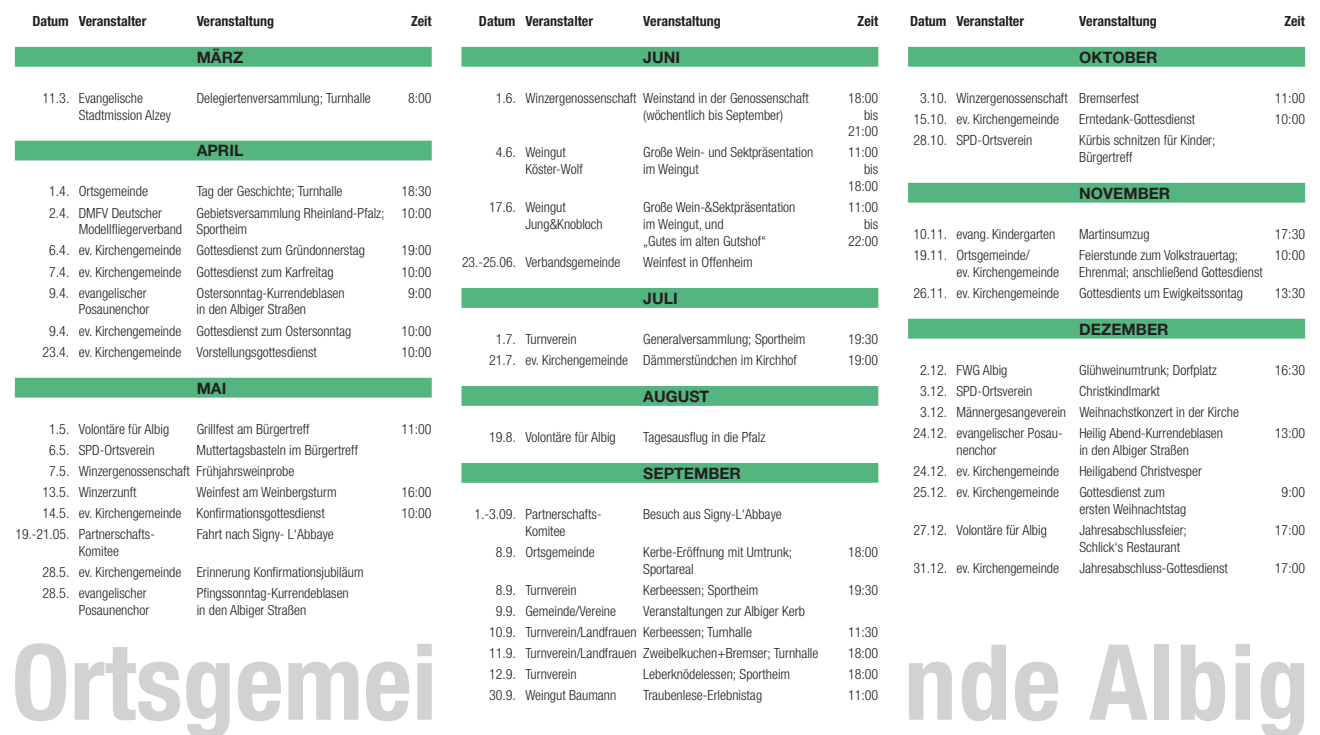
<style>
.page{position:relative;width:1320px;height:735px;background:#fff}
.page>*{position:absolute;margin:0;border:0;box-sizing:border-box;transform-origin:0 0}
.t1{font:700 condensed 105px "Helvetica Neue";color:#d1d2d4}
.t2{font:700 15.75px "Helvetica Neue";color:#231f20}
.t3{font:300 condensed 14px/16.8px "Helvetica Neue";color:#231f20}
.t4{font:700 condensed 14px "Helvetica Neue";color:#231f20}
</style>
<div class="page">
<svg style="left:15px;top:47px;width:417px;height:350px"></svg>
<svg style="left:461px;top:47px;width:417px;height:435px"></svg>
<svg style="left:908px;top:47px;width:397px;height:291px"></svg>
<p class="t4" style="left:32px;top:12px;width:116px">Datum Veranstalter</p>
<p class="t4" style="left:197px;top:12px;width:79px">Veranstaltung</p>
<p class="t4" style="left:411px;top:12px;width:22px">Zeit</p>
<p class="t2" style="left:197px;top:47px;width:48px">MÄRZ</p>
<p class="t3" style="left:79px;top:89px;width:94px;text-indent:-36px">11.3. Evangelische<br>Stadtmission Alzey</p>
<p class="t3" style="left:197px;top:89px;width:176px">Delegiertenversammlung; Turnhalle</p>
<p class="t3" style="left:408px;top:89px;width:25px">8:00</p>
<p class="t2" style="left:197px;top:141px;width:48px">APRIL</p>
<p class="t3" style="left:49px;top:183px;width:100px">1.4. Ortsgemeinde</p>
<p class="t3" style="left:197px;top:183px;width:147px">Tag der Geschichte; Turnhalle</p>
<p class="t3" style="left:401px;top:183px;width:32px">18:30</p>
<p class="t3" style="left:79px;top:204px;width:105px;text-indent:-30px">2.4. DMFV Deutscher<br>Modellfliegerverband</p>
<p class="t3" style="left:197px;top:204px;width:189px">Gebietsversammlung Rheinland-Pfalz;<br>Sportheim</p>
<p class="t3" style="left:401px;top:204px;width:32px">10:00</p>
<p class="t3" style="left:49px;top:242px;width:317px">6.4. ev. Kirchengemeinde Gottesdienst zum Gründonnerstag</p>
<p class="t3" style="left:401px;top:242px;width:32px">19:00</p>
<p class="t3" style="left:49px;top:263px;width:286px">7.4. ev. Kirchengemeinde Gottesdienst zum Karfreitag</p>
<p class="t3" style="left:401px;top:263px;width:32px">10:00</p>
<p class="t3" style="left:49px;top:284px;width:102px;text-align:right">9.4. evangelischer<br>Posaunenchor</p>
<p class="t3" style="left:197px;top:284px;width:150px">Ostersonntag-Kurrendeblasen in den Albiger Straßen</p>
<p class="t3" style="left:408px;top:284px;width:25px">9:00</p>
<p class="t3" style="left:49px;top:322px;width:304px">9.4. ev. Kirchengemeinde Gottesdienst zum Ostersonntag</p>
<p class="t3" style="left:401px;top:322px;width:32px">10:00</p>
<p class="t3" style="left:42px;top:343px;width:276px">23.4. ev. Kirchengemeinde Vorstellungsgottesdienst</p>
<p class="t3" style="left:401px;top:343px;width:32px">10:00</p>
<p class="t2" style="left:197px;top:378px;width:31px">MAI</p>
<p class="t3" style="left:49px;top:420px;width:121px">1.5. Volontäre für Albig</p>
<p class="t3" style="left:197px;top:420px;width:114px">Grillfest am Bürgertreff</p>
<p class="t3" style="left:401px;top:420px;width:32px">11:00</p>
<p class="t3" style="left:49px;top:441px;width:107px">6.5. SPD-Ortsverein</p>
<p class="t3" style="left:197px;top:441px;width:163px">Muttertagsbasteln im Bürgertreff</p>
<p class="t3" style="left:49px;top:462px;width:247px">7.5. Winzergenossenschaft Frühjahrsweinprobe</p>
<p class="t3" style="left:42px;top:483px;width:96px">13.5. Winzerzunft</p>
<p class="t3" style="left:197px;top:483px;width:141px">Weinfest am Weinbergsturm</p>
<p class="t3" style="left:401px;top:483px;width:32px">16:00</p>
<p class="t3" style="left:42px;top:504px;width:284px">14.5. ev. Kirchengemeinde Konfirmationsgottesdienst</p>
<p class="t3" style="left:401px;top:504px;width:32px">10:00</p>
<p class="t3" style="left:79px;top:525px;width:78px;text-indent:-63px">19.-21.05. Partnerschafts-<br>Komitee</p>
<p class="t3" style="left:197px;top:525px;width:139px">Fahrt nach Signy- L‘Abbaye</p>
<p class="t3" style="left:43px;top:561px;width:322px;line-height:21px">28.5. ev. Kirchengemeinde Erinnerung Konfirmationsjubiläum<br>28.5. evangelischer</p>
<p class="t3" style="left:79px;top:601px;width:72px">Posaunenchor</p>
<p class="t3" style="left:197px;top:584px;width:154px">Pfingssonntag-Kurrendeblasen in den Albiger Straßen</p>
<p class="t4" style="left:479px;top:12px;width:116px">Datum Veranstalter</p>
<p class="t4" style="left:643px;top:12px;width:79px">Veranstaltung</p>
<p class="t4" style="left:857px;top:12px;width:22px">Zeit</p>
<p class="t2" style="left:643px;top:47px;width:38px">JUNI</p>
<p class="t3" style="left:643px;top:89px;width:167px;text-indent:-147px">1.6. Winzergenossenschaft Weinstand in der Genossenschaft (wöchentlich bis September)</p>
<p class="t3" style="left:848px;top:89px;width:32px;text-align:right">18:00 bis<br>21:00</p>
<p class="t3" style="left:525px;top:144px;width:59px;text-indent:-30px">4.6. Weingut<br>Köster-Wolf</p>
<p class="t3" style="left:643px;top:144px;width:172px">Große Wein- und Sektpräsentation im Weingut</p>
<p class="t3" style="left:848px;top:144px;width:32px;text-align:right">11:00 bis<br>18:00</p>
<p class="t3" style="left:525px;top:198px;width:79px;text-indent:-36px">17.6. Weingut<br>Jung&amp;Knobloch</p>
<p class="t3" style="left:643px;top:198px;width:154px">Große Wein-&amp;Sektpräsentation im Weingut, und<br>„Gutes im alten Gutshof“</p>
<p class="t3" style="left:848px;top:198px;width:32px;text-align:right">11:00 bis<br>22:00</p>
<p class="t3" style="left:462px;top:253px;width:160px">23.-25.06. Verbandsgemeinde</p>
<p class="t3" style="left:643px;top:253px;width:111px">Weinfest in Offenheim</p>
<p class="t2" style="left:643px;top:288px;width:36px">JULI</p>
<p class="t3" style="left:496px;top:330px;width:82px">1.7. Turnverein</p>
<p class="t3" style="left:643px;top:330px;width:164px">Generalversammlung; Sportheim</p>
<p class="t3" style="left:848px;top:330px;width:32px">19:30</p>
<p class="t3" style="left:489px;top:351px;width:309px">21.7. ev. Kirchengemeinde Dämmerstündchen im Kirchhof</p>
<p class="t3" style="left:848px;top:351px;width:32px">19:00</p>
<p class="t2" style="left:643px;top:386px;width:67px">AUGUST</p>
<p class="t3" style="left:489px;top:428px;width:128px">19.8. Volontäre für Albig</p>
<p class="t3" style="left:643px;top:428px;width:124px">Tagesausflug in die Pfalz</p>
<p class="t2" style="left:643px;top:463px;width:99px">SEPTEMBER</p>
<p class="t3" style="left:525px;top:505px;width:78px;text-indent:-51px">1.-3.09. Partnerschafts-<br>Komitee</p>
<p class="t3" style="left:643px;top:505px;width:140px">Besuch aus Signy-L‘Abbaye</p>
<p class="t3" style="left:496px;top:543px;width:100px">8.9. Ortsgemeinde</p>
<p class="t3" style="left:643px;top:543px;width:150px">Kerbe-Eröffnung mit Umtrunk;<br>Sportareal</p>
<p class="t3" style="left:848px;top:543px;width:32px">18:00</p>
<p class="t3" style="left:496px;top:581px;width:82px">8.9. Turnverein</p>
<p class="t3" style="left:643px;top:581px;width:117px">Kerbeessen; Sportheim</p>
<p class="t3" style="left:848px;top:581px;width:32px">19:30</p>
<p class="t3" style="left:496px;top:602px;width:122px">9.9. Gemeinde/Vereine</p>
<p class="t3" style="left:489px;top:599px;width:317px;line-height:21px;text-indent:154px">Veranstaltungen zur Albiger Kerb<br>10.9. Turnverein/Landfrauen Kerbeessen; Turnhalle</p>
<p class="t3" style="left:848px;top:623px;width:32px">11:30</p>
<p class="t4" style="left:910px;top:12px;width:116px">Datum Veranstalter</p>
<p class="t4" style="left:1079px;top:12px;width:79px">Veranstaltung</p>
<p class="t4" style="left:1284px;top:12px;width:22px">Zeit</p>
<p class="t2" style="left:1079px;top:47px;width:80px">OKTOBER</p>
<p class="t3" style="left:920px;top:89px;width:220px">3.10. Winzergenossenschaft Bremserfest</p>
<p class="t3" style="left:1274px;top:89px;width:32px">11:00</p>
<p class="t3" style="left:913px;top:110px;width:147px">15.10. ev. Kirchengemeinde</p>
<p class="t3" style="left:1079px;top:110px;width:117px">Erntedank-Gottesdienst</p>
<p class="t3" style="left:1274px;top:110px;width:32px">10:00</p>
<p class="t3" style="left:913px;top:131px;width:120px">28.10. SPD-Ortsverein</p>
<p class="t3" style="left:1079px;top:131px;width:138px">Kürbis schnitzen für Kinder;<br>Bürgertreff</p>
<p class="t2" style="left:1079px;top:183px;width:93px">NOVEMBER</p>
<p class="t3" style="left:913px;top:225px;width:143px">10.11. evang. Kindergarten</p>
<p class="t3" style="left:1079px;top:225px;width:72px">Martinsumzug</p>
<p class="t3" style="left:1274px;top:225px;width:32px">17:30</p>
<p class="t3" style="left:956px;top:246px;width:104px;text-indent:-43px">19.11. Ortsgemeinde/<br>ev. Kirchengemeinde</p>
<p class="t3" style="left:1079px;top:246px;width:185px">Feierstunde zum Volkstrauertag;<br>Ehrenmal; anschließend Gottesdienst</p>
<p class="t3" style="left:1274px;top:246px;width:32px">10:00</p>
<p class="t3" style="left:913px;top:284px;width:147px">26.11. ev. Kirchengemeinde</p>
<p class="t3" style="left:1079px;top:284px;width:165px">Gottesdients um Ewigkeitssontag</p>
<p class="t3" style="left:1274px;top:284px;width:32px">13:30</p>
<p class="t2" style="left:1079px;top:319px;width:91px">DEZEMBER</p>
<p class="t3" style="left:920px;top:361px;width:89px">2.12. FWG Albig</p>
<p class="t3" style="left:1079px;top:361px;width:139px">Glühweinumtrunk; Dorfplatz</p>
<p class="t3" style="left:1274px;top:361px;width:32px">16:30</p>
<p class="t3" style="left:920px;top:382px;width:114px">3.12. SPD-Ortsverein</p>
<p class="t3" style="left:1079px;top:382px;width:82px">Christkindlmarkt</p>
<p class="t3" style="left:920px;top:403px;width:320px">3.12. Männergesangeverein Weihnachstkonzert in der Kirche</p>
<p class="t3" style="left:913px;top:424px;width:151px">24.12. evangelischer Posau-</p>
<p class="t3" style="left:956px;top:441px;width:42px">nenchor</p>
<p class="t3" style="left:1079px;top:424px;width:145px">Heilig Abend-Kurrendeblasen in den Albiger Straßen</p>
<p class="t3" style="left:1274px;top:424px;width:32px">13:00</p>
<p class="t3" style="left:913px;top:462px;width:147px">24.12. ev. Kirchengemeinde</p>
<p class="t3" style="left:1079px;top:462px;width:124px">Heiligabend Christvesper</p>
<p class="t3" style="left:913px;top:483px;width:147px">25.12. ev. Kirchengemeinde</p>
<p class="t3" style="left:1079px;top:483px;width:108px">Gottesdienst zum ersten Weihnachtstag</p>
<p class="t3" style="left:1281px;top:483px;width:25px">9:00</p>
<p class="t3" style="left:913px;top:521px;width:135px">27.12. Volontäre für Albig</p>
<p class="t3" style="left:1079px;top:521px;width:109px">Jahresabschlussfeier;<br>Schlick‘s Restaurant</p>
<p class="t3" style="left:1274px;top:521px;width:32px">17:00</p>
<p class="t3" style="left:913px;top:559px;width:147px">31.12. ev. Kirchengemeinde</p>
<p class="t3" style="left:1079px;top:559px;width:150px">Jahresabschluss-Gottesdienst</p>
<p class="t3" style="left:1274px;top:559px;width:32px">17:00</p>
<h1 class="t1" style="left:11px;top:618px;width:427px">Ortsgemei</h1>
<h1 class="t1" style="left:904px;top:618px;width:407px">nde Albig</h1>
<p class="t3" style="left:489px;top:644px;width:331px">11.9. Turnverein/Landfrauen Zweibelkuchen+Bremser; Turnhalle</p>
<p class="t3" style="left:848px;top:644px;width:32px">18:00</p>
<p class="t3" style="left:489px;top:665px;width:89px">12.9. Turnverein</p>
<p class="t3" style="left:643px;top:665px;width:148px">Leberknödelessen; Sportheim</p>
<p class="t3" style="left:848px;top:665px;width:32px">18:00</p>
<p class="t3" style="left:489px;top:686px;width:129px">30.9. Weingut Baumann</p>
<p class="t3" style="left:643px;top:686px;width:120px">Traubenlese-Erlebnistag</p>
<p class="t3" style="left:848px;top:686px;width:32px">11:00</p>
</div>
